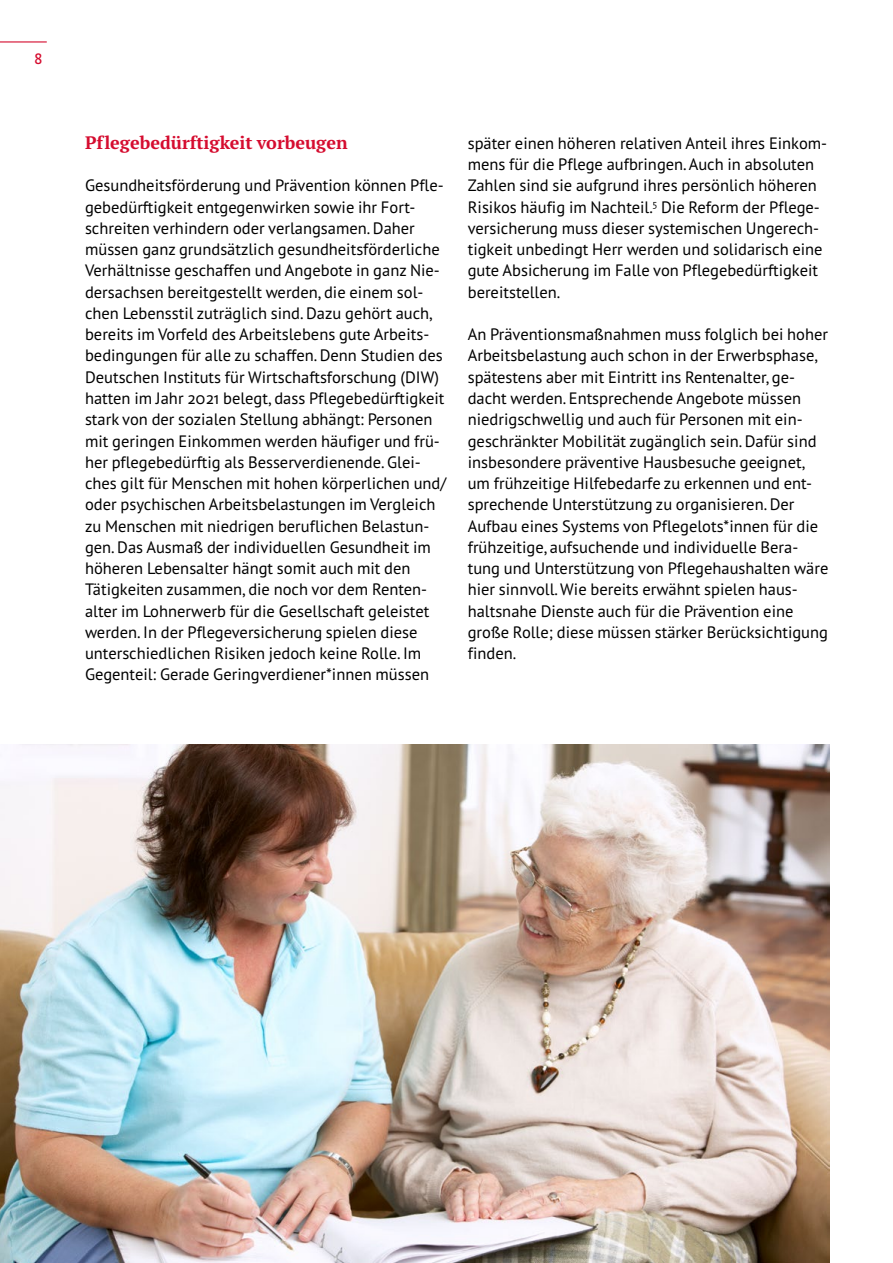
<style>
.page{position:relative;width:893px;height:1263px;background:#fff}
.page>*{position:absolute;margin:0;border:0;box-sizing:border-box;transform-origin:0 0}
.A4_Zwischenüberschrift_rot_12pt{font:700 18px "PT Serif Pro";color:#d50c2f}
.A4_Fließtext_Flattersatz_11pt{font:16.5px/21.3px "PT Sans Pro";color:#000}
.t1{font:600 15px "PT Sans Pro";color:#d50c2f}
</style>
<div class="page">
<hr style="left:0;top:41px;width:47px;height:2px;background:#d50c2f">
<img style="left:0;top:744px;width:829px;height:519px">
<p class="t1" style="left:35px;top:49px;width:9px">8</p>
<p class="A4_Zwischenüberschrift_rot_12pt" style="left:85px;top:130px;width:264px">Pflegebedürftigkeit vorbeugen</p>
<p class="A4_Fließtext_Flattersatz_11pt" style="left:85px;top:174px;width:363px">Gesundheitsförderung und Prävention können Pfle&shy;gebedürftigkeit entgegenwirken sowie ihr Fort&shy;schreiten verhindern oder verlangsamen. Daher müssen ganz grundsätzlich gesundheitsförderliche Verhältnisse geschaffen und Angebote in ganz Nie&shy;dersachsen bereitgestellt werden, die einem sol&shy;chen Lebensstil zuträglich sind. Dazu gehört auch, bereits im Vorfeld des Arbeitslebens gute Arbeits&shy;bedingungen für alle zu schaffen. Denn Studien des Deutschen Instituts für Wirtschaftsforschung (DIW) hatten im Jahr 2021 belegt, dass Pflegebedürftigkeit stark von der sozialen Stellung abhängt: Personen mit geringen Einkommen werden häufiger und frü&shy;her pflegebedürftig als Besserverdienende. Glei&shy;ches gilt für Menschen mit hohen körperlichen und/ oder psychischen Arbeitsbelastungen im Vergleich zu Menschen mit niedrigen beruflichen Belastun&shy;gen. Das Ausmaß der individuellen Gesundheit im höheren Lebensalter hängt somit auch mit den Tätigkeiten zusammen, die noch vor dem Renten&shy;alter im Lohnerwerb für die Gesellschaft geleistet werden. In der Pflegeversicherung spielen diese unterschiedlichen Risiken jedoch keine Rolle. Im Gegenteil: Gerade Geringverdiener*innen müssen</p>
<p class="A4_Fließtext_Flattersatz_11pt" style="left:468px;top:132px;width:361px">später einen höheren relativen Anteil ihres Einkom&shy;mens für die Pflege aufbringen. Auch in absoluten Zahlen sind sie aufgrund ihres persönlich höheren Risikos häufig im Nachteil.<sup>5</sup> Die Reform der Pflege&shy;versicherung muss dieser systemischen Ungerech&shy;tigkeit unbedingt Herr werden und solidarisch eine gute Absicherung im Falle von Pflegebedürftigkeit bereitstellen.</p>
<p class="A4_Fließtext_Flattersatz_11pt" style="left:468px;top:323px;width:362px">An Präventionsmaßnahmen muss folglich bei hoher Arbeitsbelastung auch schon in der Erwerbsphase, spätestens aber mit Eintritt ins Rentenalter, ge&shy;dacht werden. Entsprechende Angebote müssen niedrigschwellig und auch für Personen mit ein&shy;geschränkter Mobilität zugänglich sein. Dafür sind insbesondere präventive Hausbesuche geeignet, um frühzeitige Hilfebedarfe zu erkennen und ent&shy;sprechende Unterstützung zu organisieren. Der Aufbau eines Systems von Pflegelots*innen für die frühzeitige, aufsuchende und individuelle Bera&shy;tung und Unterstützung von Pflegehaushalten wäre hier sinnvoll. Wie bereits erwähnt spielen haus&shy;haltsnahe Dienste auch für die Prävention eine große Rolle; diese müssen stärker Berücksichtigung finden.</p>
</div>
